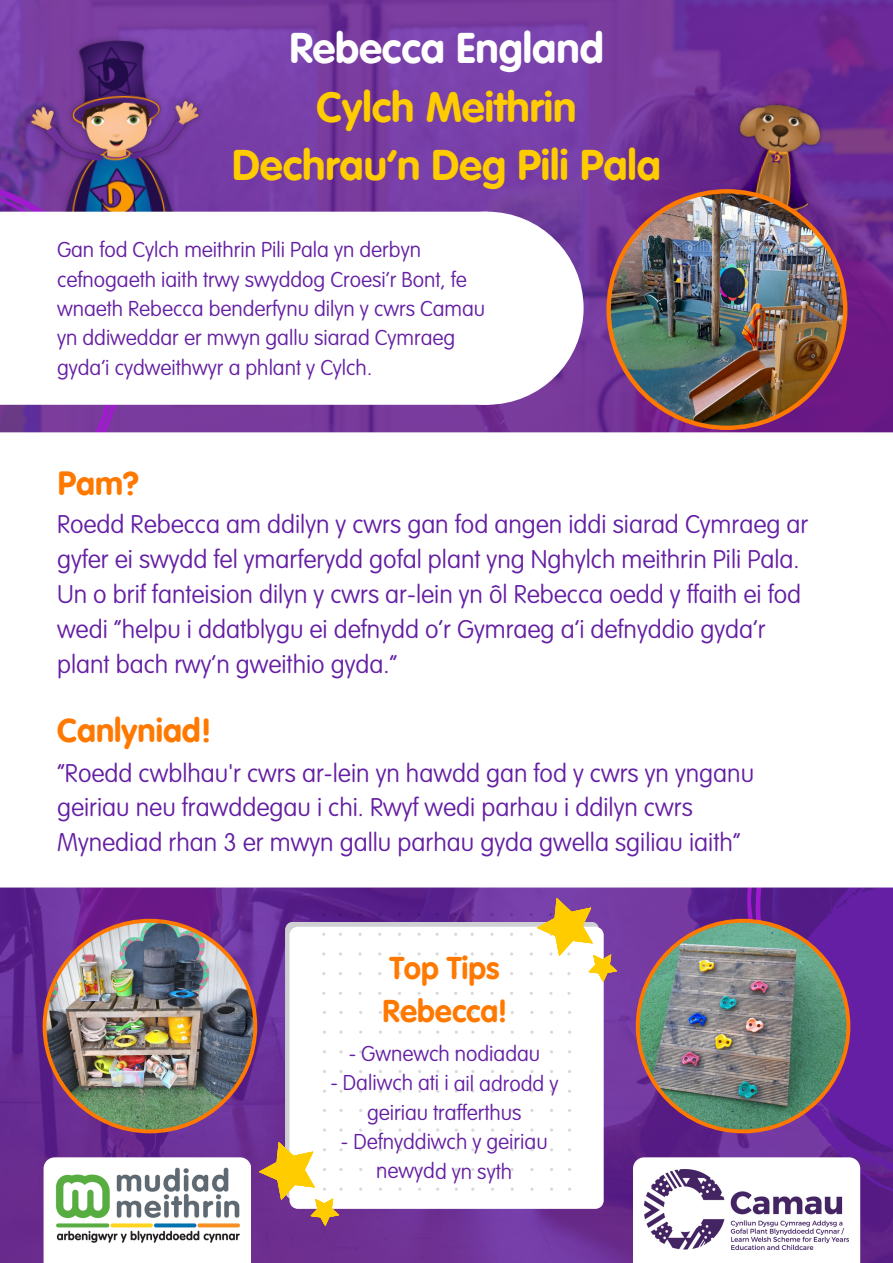
<style>
.page{position:relative;width:893px;height:1263px;background:#fff}
.page>*{position:absolute;margin:0;border:0;box-sizing:border-box;transform-origin:0 0}
.t1{font:700 41.92px/58.3px "VAGS";color:#fc0;text-align:center}
.t2{font:700 41.92px "VAGS";color:#fff}
.t3{font:700 32.92px "VAGS";color:#ff7900}
.t4{font:700 31.12px "VAG Rounded Next";letter-spacing:-.005em;color:#ff7900}
.t5{font:300 25.12px/34.9px "VAG Rounded Next";color:#651fa4}
.t6{font:300 21.15px/29.4px "VAG Rounded Next";color:#651fa4;text-align:center}
</style>
<div class="page">
<img style="left:0;top:0;width:893px;height:1263px">
<svg style="left:776px;top:887px;width:117px;height:322px;background:#63219d"></svg>
<svg style="left:0;top:180px;width:124px;height:252px;background:#75359b"></svg>
<div style="left:0;top:432px;width:893px;height:455px;background:#fff"></div>
<img style="left:8px;top:14px;width:221px;height:198px">
<img style="left:699px;top:48px;width:157px;height:226px">
<div style="left:44px;top:1157px;width:207px;height:106px;background:#fff"></div>
<img style="left:55px;top:1167px;width:185px;height:76px">
<div style="left:390px;top:212px;width:193px;height:193px;background:#fff;border-radius:50%"></div>
<div style="left:0;top:212px;width:510px;height:193px;background:#fff"></div>
<div style="left:633px;top:1157px;width:227px;height:106px;background:#fff"></div>
<img style="left:644px;top:1169px;width:204px;height:80px">
<svg style="left:289px;top:927px;width:315px;height:282px"></svg>
<svg style="left:322px;top:913px;width:249px;height:278px"></svg>
<svg style="left:529px;top:887px;width:94px;height:98px"></svg>
<svg style="left:251px;top:1131px;width:94px;height:98px"></svg>
<img style="left:606px;top:189px;width:241px;height:241px">
<img style="left:636px;top:919px;width:214px;height:214px">
<img style="left:43px;top:919px;width:214px;height:214px">
<p class="t2" style="left:289px;top:31px;width:316px">Rebecca England</p>
<p class="t1" style="left:232px;top:81px;width:430px">Cylch Meithrin<br>Dechrau’n Deg Pili Pala</p>
<p class="t6" style="left:57px;top:235px;width:430px;text-align:left">Gan fod Cylch meithrin Pili Pala yn derbyn cefnogaeth iaith trwy swyddog Croesi’r Bont, fe wnaeth Rebecca benderfynu dilyn y cwrs Camau yn ddiweddar er mwyn gallu siarad Cymraeg gyda’i cydweithwyr a phlant y Cylch.</p>
<p class="t3" style="left:58px;top:469px;width:83px">Pam?</p>
<p class="t5" style="left:57px;top:507px;width:753px">Roedd Rebecca am ddilyn y cwrs gan fod angen iddi siarad Cymraeg ar gyfer ei swydd fel ymarferydd gofal plant yng Nghylch meithrin Pili Pala.</p>
<p class="t5" style="left:57px;top:576px;width:745px">Un o brif fanteision dilyn y cwrs ar-lein yn ôl Rebecca oedd y ffaith ei fod wedi “helpu i ddatblygu ei defnydd o’r Gymraeg a’i defnyddio gyda’r plant bach rwy’n gweithio gyda.”</p>
<p class="t3" style="left:57px;top:716px;width:156px">Canlyniad!</p>
<p class="t5" style="left:57px;top:755px;width:698px">“Roedd cwblhau'r cwrs ar-lein yn hawdd gan fod y cwrs yn ynganu geiriau neu frawddegau i chi. Rwyf wedi parhau i ddilyn cwrs<br>Mynediad rhan 3 er mwyn gallu parhau gyda gwella sgiliau iaith”</p>
<p class="t4" style="left:390px;top:946px;width:111px">Top Tips</p>
<p class="t4" style="left:382px;top:989px;width:126px">Rebecca!</p>
<p class="t6" style="left:349px;top:1039px;width:193px">- Gwnewch nodiadau</p>
<p class="t6" style="left:330px;top:1068px;width:229px">- Daliwch ati i ail adrodd y geiriau trafferthus</p>
<p class="t6" style="left:341px;top:1127px;width:208px">- Defnyddiwch y geiriau newydd yn syth</p>
</div>
